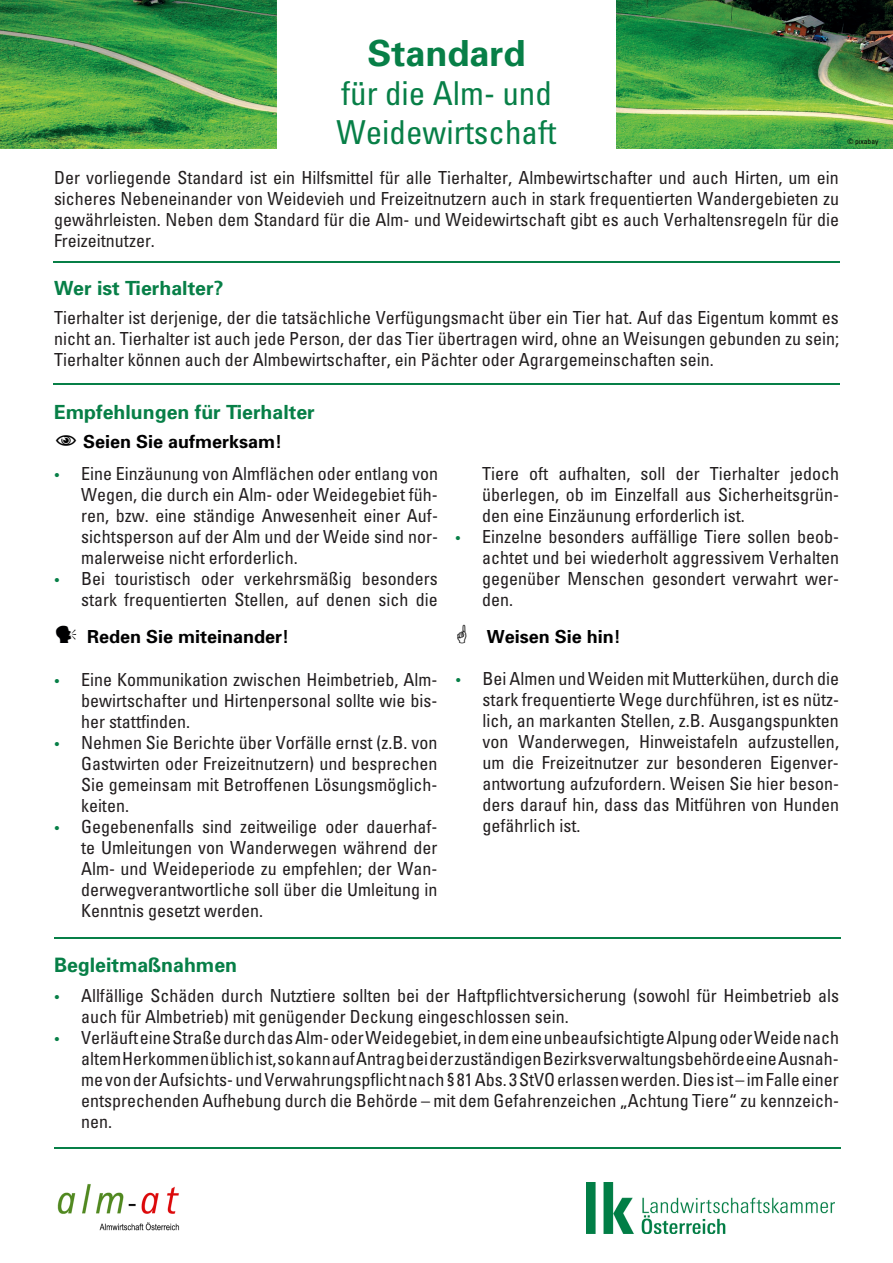
<style>
.page{position:relative;width:893px;height:1263px;background:#fff}
.page>*{position:absolute;margin:0;border:0;box-sizing:border-box;transform-origin:0 0}
.t1{font:700 36px "Univers";color:#077f47}
.t2{font:condensed 33px/39px "Univers";color:#077f47}
.t3{font:700 19.95px "Univers";color:#077f47}
.t4{font:700 19.5px "Univers";color:#077f47}
.t5{font:condensed 18px/21px "Univers";color:#231f20;text-align:justify}
.t6{font:700 18px "Univers";color:#000001}
.t7{font:condensed 7.5px "Univers";color:#000001}
.s1{font-weight:700;font-stretch:normal;font-size:16.5px;color:#077f47}
</style>
<div class="page">
<img style="left:617px;top:0;width:276px;height:149px">
<hr style="left:53px;top:261px;width:787px;height:2px;background:#077f47">
<hr style="left:53px;top:384px;width:787px;height:1px;background:#077f47">
<hr style="left:54px;top:938px;width:787px;height:1px;background:#077f47">
<img style="left:586px;top:1182px;width:248px;height:51px">
<img style="left:57px;top:1184px;width:123px;height:47px">
<img style="left:0;top:0;width:276px;height:149px">
<hr style="left:54px;top:1147px;width:787px;height:1px;background:#077f47">
<h1 class="t1" style="left:367px;top:30px;width:160px">Standard</h1>
<h2 class="t2" style="left:336px;top:73px;width:221px">für die Alm- und<br>Weidewirtschaft</h2>
<p class="t7" style="left:847px;top:137px;width:32px">© pixabay</p>
<p class="t5" style="left:54px;top:166px;width:786px">Der vorliegende Standard ist ein Hilfsmittel für alle Tierhalter, Almbewirtschafter und auch Hirten, um ein sicheres Nebeneinander von Weidevieh und Freizeitnutzern auch in stark frequentierten Wandergebieten zu gewährleisten. Neben dem Standard für die Alm- und Weidewirtschaft gibt es auch Verhaltensregeln für die Freizeitnutzer.</p>
<p class="t4" style="left:54px;top:275px;width:171px">Wer ist Tierhalter?</p>
<p class="t5" style="left:54px;top:307px;width:786px">Tierhalter ist derjenige, der die tatsächliche Verfügungsmacht über ein Tier hat. Auf das Eigentum kommt es nicht an. Tierhalter ist auch jede Person, der das Tier übertragen wird, ohne an Weisungen gebunden zu sein; Tierhalter können auch der Almbewirtschafter, ein Pächter oder Agrargemeinschaften sein.</p>
<p class="t4" style="left:54px;top:399px;width:262px">Empfehlungen für Tierhalter</p>
<p class="t6" style="left:83px;top:430px;width:201px">Seien Sie aufmerksam!</p>
<p class="t5" style="left:81px;top:463px;width:358px;text-indent:-27px"><span class="s1">•</span> Eine Einzäunung von Almflächen oder entlang von Wegen, die durch ein Alm- oder Weidegebiet füh&shy;ren, bzw. eine ständige Anwesenheit einer Auf&shy;sichtsperson auf der Alm und der Weide sind nor&shy;malerweise nicht erforderlich.</p>
<p class="t5" style="left:54px;top:568px;width:385px;text-align:right"><span class="s1">•</span> Bei touristisch oder verkehrsmäßig besonders stark frequentierten Stellen, auf denen sich die</p>
<p class="t6" style="left:87px;top:625px;width:204px">Reden Sie miteinander!</p>
<p class="t5" style="left:81px;top:668px;width:358px;text-indent:-27px"><span class="s1">•</span> Eine Kommunikation zwischen Heimbetrieb, Alm&shy;bewirtschafter und Hirtenpersonal sollte wie bis&shy;her stattfinden.</p>
<p class="t5" style="left:81px;top:731px;width:358px;text-indent:-27px"><span class="s1">•</span> Nehmen Sie Berichte über Vorfälle ernst (z.B. von Gastwirten oder Freizeitnutzern) und besprechen Sie gemeinsam mit Betroffenen Lösungsmöglich&shy;keiten.</p>
<p class="t5" style="left:81px;top:815px;width:358px;text-indent:-27px"><span class="s1">•</span> Gegebenenfalls sind zeitweilige oder dauerhaf&shy;te Umleitungen von Wanderwegen während der Alm- und Weideperiode zu empfehlen; der Wan&shy;derwegverantwortliche soll über die Umleitung in Kenntnis gesetzt werden.</p>
<p class="t5" style="left:482px;top:463px;width:358px">Tiere oft aufhalten, soll der Tierhalter jedoch überlegen, ob im Einzelfall aus Sicherheitsgrün&shy;den eine Einzäunung erforderlich ist.</p>
<p class="t5" style="left:482px;top:526px;width:358px;text-indent:-27px"><span class="s1">•</span> Einzelne besonders auffällige Tiere sollen beob&shy;achtet und bei wiederholt aggressivem Verhalten gegenüber Menschen gesondert verwahrt wer&shy;den.</p>
<p class="t6" style="left:487px;top:625px;width:136px">Weisen Sie hin!</p>
<p class="t5" style="left:482px;top:667px;width:358px;text-indent:-27px"><span class="s1">•</span> Bei Almen und Weiden mit Mutterkühen, durch die stark frequentierte Wege durchführen, ist es nütz&shy;lich, an markanten Stellen, z.B. Ausgangspunkten von Wanderwegen, Hinweistafeln aufzustellen, um die Freizeitnutzer zur besonderen Eigenver&shy;antwortung aufzufordern. Weisen Sie hier beson&shy;ders darauf hin, dass das Mitführen von Hunden gefährlich ist.</p>
<p class="t3" style="left:54px;top:952px;width:185px">Begleitmaßnahmen</p>
<p class="t5" style="left:81px;top:984px;width:759px;text-indent:-27px"><span class="s1">•</span> Allfällige Schäden durch Nutztiere sollten bei der Haftpflichtversicherung (sowohl für Heimbetrieb als auch für Almbetrieb) mit genügender Deckung eingeschlossen sein.</p>
<p class="t5" style="left:81px;top:1026px;width:759px;text-indent:-27px"><span class="s1">•</span> Verläuft eine Straße durch das Alm- oder Weidegebiet, in dem eine unbeaufsichtigte Alpung oder Weide nach altem Herkommen üblich ist, so kann auf Antrag bei der zuständigen Bezirksverwaltungsbehörde eine Ausnah&shy;me von der Aufsichts- und Verwahrungspflicht nach § 81 Abs. 3 StVO erlassen werden. Dies ist – im Falle einer entsprechenden Aufhebung durch die Behörde – mit dem Gefahrenzeichen „Achtung Tiere“ zu kennzeich&shy;nen.</p>
</div>
